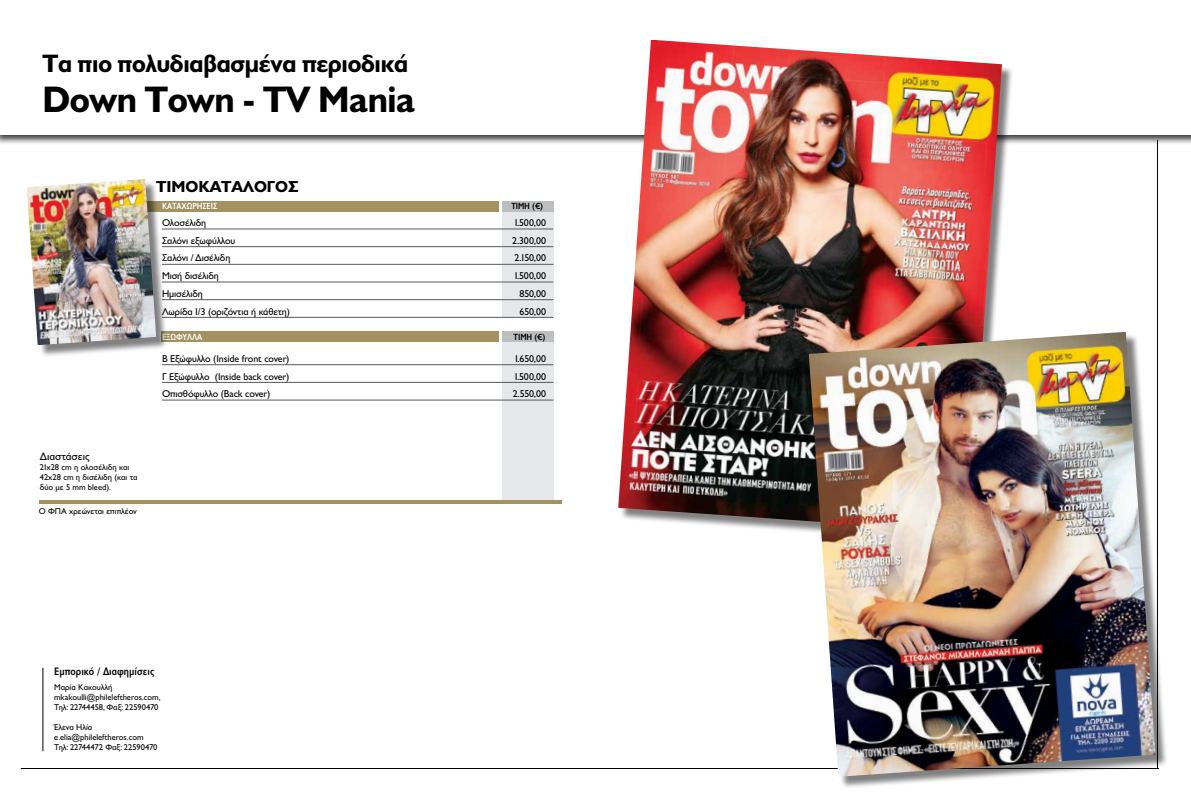
<style>
.page{position:relative;width:1191px;height:794px;background:#fff}
.page>*{position:absolute;margin:0;border:0;box-sizing:border-box;transform-origin:0 0}
.t1{font:700 37.1px "Gill Sans Hel";letter-spacing:-.01em;color:#000}
.t2{font:700 25.3px "Gill Sans Hel";letter-spacing:-.01em;color:#000}
.t3{font:700 16px "Gill Sans Hel";color:#000}
.t4{font:700 11px "Gill Sans Hel Semi Condenced";color:#000}
.t5{font:11px "Gill Sans Hel";color:#000}
.t6{font:10px "Gill Sans Hel";letter-spacing:-.01em;color:#000}
.t7{font:700 9px "Gill Sans Hel Semi Condenced";letter-spacing:-.01em;color:#fff}
.t8{font:700 9px "Gill Sans Hel Semi Condenced";letter-spacing:-.01em;color:#000}
.t9{font:8.5px/10px "Gill Sans Hel";color:#000}
</style>
<div class="page">
<div style="left:0;top:0;width:1191px;height:145px;background:#000;opacity:.75"></div>
<div style="left:0;top:0;width:1191px;height:135px;background:#fff"></div>
<hr style="left:1157px;top:140px;width:1px;height:628px;background:#000">
<hr style="left:21px;top:768px;width:1137px;height:1px;background:#000">
<hr style="left:43px;top:668px;width:1px;height:83px;background:#000">
<div style="left:502px;top:342px;width:51px;height:159px;background:#e6e7e8"></div>
<div style="left:86px;top:201px;width:412px;height:11px;background:#a39161"></div>
<div style="left:502px;top:203px;width:51px;height:114px;background:#e6e7e8"></div>
<div style="left:161px;top:331px;width:337px;height:11px;background:#a39161"></div>
<div style="left:502px;top:201px;width:51px;height:11px;background:#bcbec0"></div>
<div style="left:502px;top:331px;width:51px;height:11px;background:#bcbec0"></div>
<hr style="left:162px;top:229px;width:391px;height:1px;background:#58595b">
<hr style="left:162px;top:246px;width:391px;height:1px;background:#58595b">
<hr style="left:162px;top:264px;width:391px;height:1px;background:#58595b">
<hr style="left:162px;top:282px;width:391px;height:1px;background:#58595b">
<hr style="left:162px;top:299px;width:391px;height:1px;background:#58595b">
<hr style="left:162px;top:317px;width:391px;height:1px;background:#58595b">
<hr style="left:162px;top:364px;width:391px;height:1px;background:#58595b">
<hr style="left:162px;top:382px;width:391px;height:1px;background:#58595b">
<hr style="left:162px;top:400px;width:391px;height:1px;background:#58595b">
<div style="left:29px;top:181px;width:139px;height:176px;background:#000;opacity:.5"></div>
<img style="left:27px;top:179px;width:129px;height:166px">
<div style="left:620px;top:42px;width:394px;height:502px;background:#000;opacity:.5"></div>
<img style="left:618px;top:40px;width:384px;height:492px">
<hr style="left:39px;top:500px;width:523px;height:3px;background:#a39161">
<div style="left:810px;top:334px;width:357px;height:455px;background:#000;opacity:.5"></div>
<img style="left:808px;top:332px;width:347px;height:444px">
<h2 class="t2" style="left:43px;top:51px;width:367px">Τα πιο πολυδιαβασμένα περιοδικά</h2>
<h1 class="t1" style="left:43px;top:80px;width:374px">Down Town - TV Mania</h1>
<h3 class="t3" style="left:156px;top:178px;width:144px">ΤΙΜΟΚΑΤΑΛΟΓΟΣ</h3>
<p class="t7" style="left:162px;top:201px;width:57px">ΚΑΤΑΧΩΡΗΣΕΙΣ</p>
<p class="t8" style="left:511px;top:201px;width:33px">ΤΙΜΗ (€)</p>
<p class="t5" style="left:40px;top:450px;width:51px">Διαστάσεις</p>
<p class="t9" style="left:40px;top:462px;width:99px">21x28 cm η ολοσέλιδη και<br>42x28 cm η δισέλιδη (και τα δύο με 5 mm bleed).</p>
<p class="t9" style="left:39px;top:507px;width:100px">Ο ΦΠΑ χρεώνεται επιπλέον</p>
<p class="t6" style="left:162px;top:218px;width:46px">Ολοσέλιδη</p>
<p class="t6" style="left:515px;top:218px;width:33px">1.500,00</p>
<p class="t6" style="left:162px;top:235px;width:75px">Σαλόνι εξωφύλλου</p>
<p class="t6" style="left:512px;top:235px;width:35px">2.300,00</p>
<p class="t6" style="left:162px;top:253px;width:70px">Σαλόνι / Δισέλιδη</p>
<p class="t6" style="left:514px;top:253px;width:33px">2.150,00</p>
<p class="t6" style="left:162px;top:271px;width:58px">Μισή δισέλιδη</p>
<p class="t6" style="left:515px;top:271px;width:33px">1.500,00</p>
<p class="t6" style="left:162px;top:288px;width:42px">Ημισέλιδη</p>
<p class="t6" style="left:519px;top:288px;width:28px">850,00</p>
<p class="t6" style="left:162px;top:306px;width:129px">Λωρίδα 1/3 (οριζόντια ή κάθετη)</p>
<p class="t6" style="left:519px;top:306px;width:28px">650,00</p>
<p class="t6" style="left:162px;top:353px;width:129px">Β Εξώφυλλο (Inside front cover)</p>
<p class="t6" style="left:515px;top:353px;width:33px">1.650,00</p>
<p class="t6" style="left:162px;top:371px;width:129px">Γ Εξώφυλλο (Inside back cover)</p>
<p class="t6" style="left:515px;top:371px;width:33px">1.500,00</p>
<p class="t6" style="left:162px;top:389px;width:110px">Οπισθόφυλλο (Back cover)</p>
<p class="t6" style="left:512px;top:389px;width:35px">2.550,00</p>
<p class="t7" style="left:162px;top:332px;width:42px">ΕΞΩΦΥΛΛΑ</p>
<p class="t8" style="left:513px;top:332px;width:33px">ΤΙΜΗ (€)</p>
<p class="t4" style="left:54px;top:665px;width:102px">Εμπορικό / Διαφημίσεις</p>
<p class="t9" style="left:54px;top:682px;width:108px">Μαρία Κακουλλή mkakoulli@phileleftheros.com,<br>Τηλ: 22744458, Φαξ: 22590470</p>
<p class="t9" style="left:54px;top:722px;width:105px">Έλενα Ηλία e.elia@phileleftheros.com<br>Τηλ: 22744472 Φαξ: 22590470</p>
</div>
